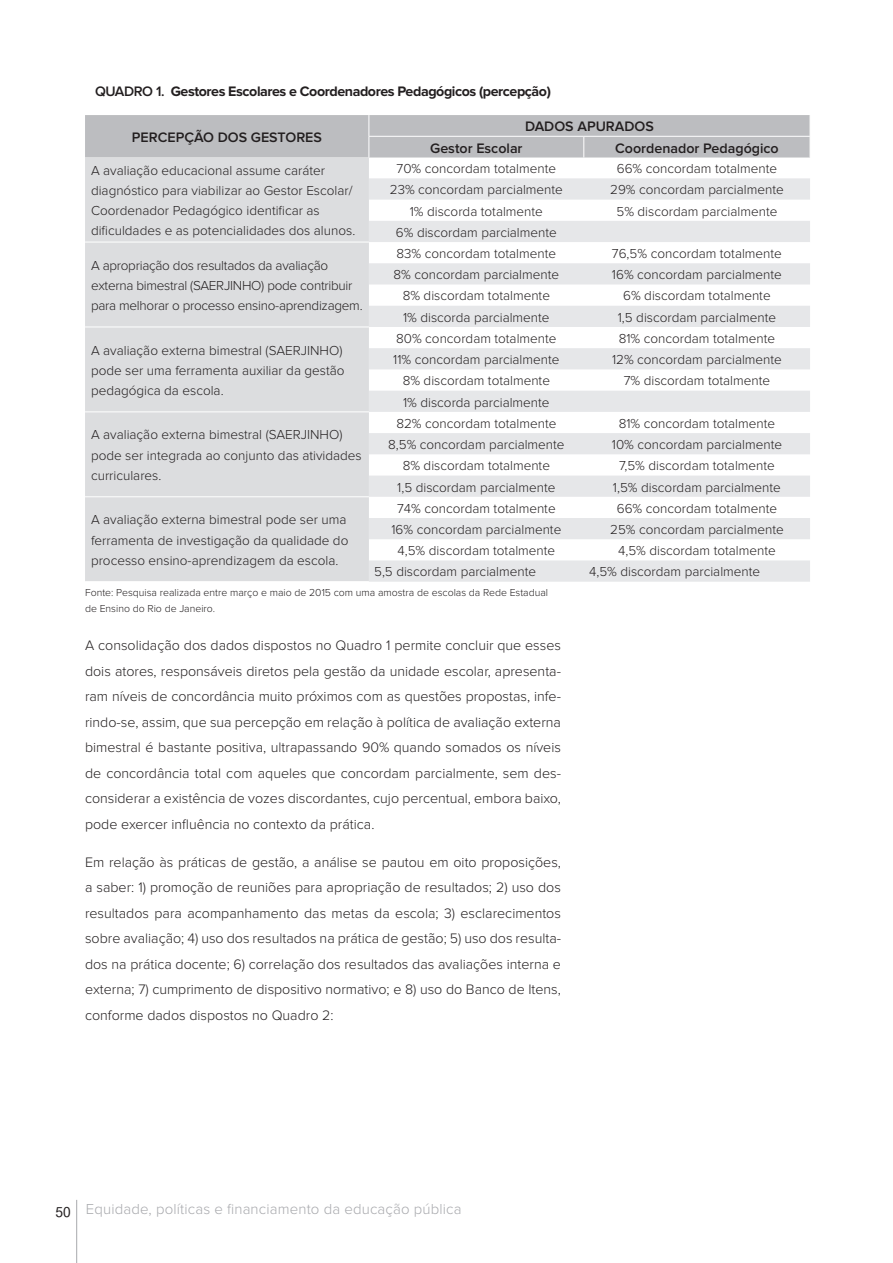
<style>
.page{position:relative;width:893px;height:1263px;background:#fff}
.page>*{position:absolute;margin:0;border:0;box-sizing:border-box;transform-origin:0 0}
.t1{font:300 15px "Proxima Nova";letter-spacing:.01em;color:#a8a9ad}
.t2{font:300 14.25px/25.5px "Proxima Nova";color:#231f20;text-align:justify}
.t3{font:600 14.25px "Proxima Nova";color:#231f20}
.t4{font:700 14.25px "Proxima Nova";letter-spacing:-.03em;color:#231f20}
.t5{font:300 13.5px/20.2px "Proxima Nova";color:#231f20}
.t6{font:300 13.5px/20.2px "Proxima Nova";letter-spacing:-.02em;color:#231f20}
.t7{font:300 10.5px/15.8px "Proxima Nova";color:#231f20}
.s1{font-weight:600}
.s2{font-family:"Cordia New";font-weight:700;font-size:21px;color:#231f20}
</style>
<div class="page">
<hr style="left:76px;top:1200px;width:1px;height:63px;background:#a8a9ad">
<div style="left:85px;top:158px;width:284px;height:423px;background:#dcdddf"></div>
<svg style="left:369px;top:178px;width:441px;height:404px;fill:#e6e7e9"></svg>
<div style="left:85px;top:115px;width:725px;height:43px;background:#bcbdc0"></div>
<hr style="left:85px;top:242px;width:284px;height:1px;background:#fff">
<hr style="left:85px;top:327px;width:284px;height:1px;background:#fff">
<hr style="left:85px;top:411px;width:284px;height:1px;background:#fff">
<hr style="left:85px;top:496px;width:284px;height:1px;background:#fff">
<hr style="left:369px;top:136px;width:215px;height:1px;background:#fff">
<hr style="left:584px;top:136px;width:226px;height:1px;background:#fff">
<p class="t4" style="left:95px;top:83px;width:457px"><span class="s1">QUADRO 1.</span> Gestores Escolares e Coordenadores Pedagógicos (percepção)</p>
<p class="t3" style="left:132px;top:129px;width:192px">PERCEPÇÃO DOS GESTORES</p>
<p class="t3" style="left:525px;top:118px;width:130px">DADOS APURADOS</p>
<p class="t3" style="left:430px;top:140px;width:94px">Gestor Escolar</p>
<p class="t3" style="left:615px;top:140px;width:165px">Coordenador Pedagógico</p>
<p class="t5" style="left:91px;top:160px;width:266px">A avaliação educacional assume caráter diagnóstico para viabilizar ao Gestor Escolar/ Coordenador Pedagógico identificar as dificuldades e as potencialidades dos alunos.</p>
<p class="t5" style="left:397px;top:159px;width:161px">70% concordam totalmente</p>
<p class="t5" style="left:617px;top:159px;width:162px">66% concordam totalmente</p>
<p class="t5" style="left:390px;top:180px;width:175px">23% concordam parcialmente</p>
<p class="t5" style="left:610px;top:180px;width:175px">29% concordam parcialmente</p>
<p class="t5" style="left:410px;top:201px;width:135px">1% discorda totalmente</p>
<p class="t5" style="left:616px;top:201px;width:162px">5% discordam parcialmente</p>
<p class="t5" style="left:396px;top:222px;width:162px">6% discordam parcialmente</p>
<p class="t6" style="left:91px;top:255px;width:273px">A apropriação dos resultados da avaliação externa bimestral (SAERJINHO) pode contribuir para melhorar o processo ensino-aprendizagem.</p>
<p class="t5" style="left:91px;top:340px;width:255px">A avaliação externa bimestral (SAERJINHO) pode ser uma ferramenta auxiliar da gestão pedagógica da escola.</p>
<p class="t5" style="left:91px;top:425px;width:272px">A avaliação externa bimestral (SAERJINHO) pode ser integrada ao conjunto das atividades curriculares.</p>
<p class="t5" style="left:397px;top:244px;width:161px">83% concordam totalmente</p>
<p class="t5" style="left:612px;top:244px;width:171px">76,5% concordam totalmente</p>
<p class="t5" style="left:394px;top:265px;width:167px">8% concordam parcialmente</p>
<p class="t5" style="left:612px;top:265px;width:171px">16% concordam parcialmente</p>
<p class="t5" style="left:403px;top:286px;width:149px">8% discordam totalmente</p>
<p class="t5" style="left:623px;top:286px;width:149px">6% discordam totalmente</p>
<p class="t5" style="left:403px;top:307px;width:148px">1% discorda parcialmente</p>
<p class="t5" style="left:618px;top:307px;width:160px">1,5 discordam parcialmente</p>
<p class="t5" style="left:396px;top:328px;width:162px">80% concordam totalmente</p>
<p class="t5" style="left:619px;top:328px;width:158px">81% concordam totalmente</p>
<p class="t5" style="left:393px;top:350px;width:168px">11% concordam parcialmente</p>
<p class="t5" style="left:612px;top:350px;width:171px">12% concordam parcialmente</p>
<p class="t5" style="left:403px;top:371px;width:149px">8% discordam totalmente</p>
<p class="t5" style="left:624px;top:371px;width:148px">7% discordam totalmente</p>
<p class="t5" style="left:403px;top:392px;width:148px">1% discorda parcialmente</p>
<p class="t5" style="left:396px;top:413px;width:162px">82% concordam totalmente</p>
<p class="t5" style="left:619px;top:413px;width:158px">81% concordam totalmente</p>
<p class="t5" style="left:388px;top:435px;width:178px">8,5% concordam parcialmente</p>
<p class="t5" style="left:612px;top:435px;width:172px">10% concordam parcialmente</p>
<p class="t5" style="left:403px;top:456px;width:149px">8% discordam totalmente</p>
<p class="t5" style="left:619px;top:456px;width:157px">7,5% discordam totalmente</p>
<p class="t5" style="left:397px;top:477px;width:160px">1,5 discordam parcialmente</p>
<p class="t5" style="left:613px;top:477px;width:169px">1,5% discordam parcialmente</p>
<p class="t5" style="left:397px;top:498px;width:160px">74% concordam totalmente</p>
<p class="t5" style="left:617px;top:498px;width:162px">66% concordam totalmente</p>
<p class="t5" style="left:391px;top:519px;width:171px">16% concordam parcialmente</p>
<p class="t5" style="left:610px;top:519px;width:175px">25% concordam parcialmente</p>
<p class="t5" style="left:397px;top:541px;width:159px">4,5% discordam totalmente</p>
<p class="t5" style="left:618px;top:541px;width:159px">4,5% discordam totalmente</p>
<p class="t5" style="left:374px;top:562px;width:163px">5,5 discordam parcialmente</p>
<p class="t5" style="left:589px;top:562px;width:173px">4,5% discordam parcialmente</p>
<p class="t7" style="left:85px;top:585px;width:465px">Fonte: Pesquisa realizada entre março e maio de 2015 com uma amostra de escolas da Rede Estadual de Ensino do Rio de Janeiro.</p>
<p class="t2" style="left:85px;top:633px;width:477px">A consolidação dos dados dispostos no Quadro 1 permite concluir que esses dois atores, responsáveis diretos pela gestão da unidade escolar, apresenta&shy;ram níveis de concordância muito próximos com as questões propostas, infe&shy;rindo-se, assim, que sua percepção em relação à política de avaliação externa bimestral é bastante positiva, ultrapassando 90% quando somados os níveis de concordância total com aqueles que concordam parcialmente, sem des&shy;considerar a existência de vozes discordantes, cujo percentual, embora baixo, pode exercer influência no contexto da prática.</p>
<p class="t2" style="left:85px;top:849px;width:477px">Em relação às práticas de gestão, a análise se pautou em oito proposições, a saber: 1) promoção de reuniões para apropriação de resultados; 2) uso dos resultados para acompanhamento das metas da escola; 3) esclarecimentos sobre avaliação; 4) uso dos resultados na prática de gestão; 5) uso dos resulta&shy;dos na prática docente; 6) correlação dos resultados das avaliações interna e externa; 7) cumprimento de dispositivo normativo; e 8) uso do Banco de Itens, conforme dados dispostos no Quadro 2:</p>
<p class="t5" style="left:91px;top:510px;width:259px">A avaliação externa bimestral pode ser uma ferramenta de investigação da qualidade do processo ensino-aprendizagem da escola.</p>
<p class="t1" style="left:55px;top:1200px;width:408px"><span class="s2">50</span> Equidade, políticas e financiamento da educação pública</p>
</div>
